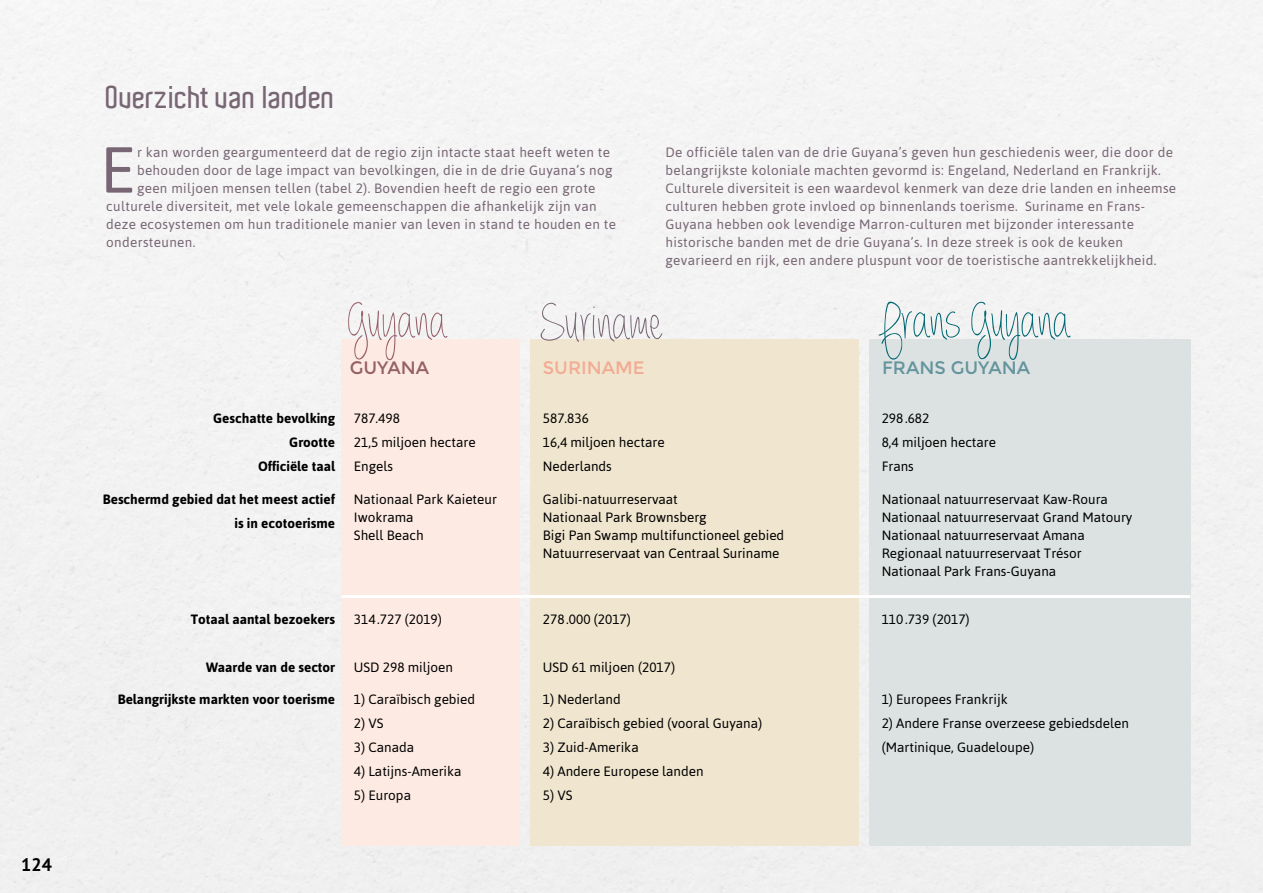
<style>
.page{position:relative;width:1263px;height:893px;background:#fff}
.page>*{position:absolute;margin:0;border:0;box-sizing:border-box;transform-origin:0 0}
.t1{font:72px "Always Forever";color:#006773}
.t2{font:72px "Always Forever";color:#786674}
.t3{font:72px "Always Forever";color:#966067}
.t4{font:64.8px "Asap";color:#786674}
.t5{font:600 30.6px "Aldo";color:#786674}
.t6{font:18px "Montserrat";color:#64949d}
.t7{font:18px "Montserrat";color:#f3ac94}
.t8{font:18px "Montserrat";color:#966067}
.t9{font:700 18px "PT Sans";color:#000}
.t10{font:13.5px/18px "Asap";letter-spacing:.025em;color:#786674}
.t11{font:13.5px/18px "Asap";color:#000}
.t12{font:700 13.5px/24px "Asap";color:#000;text-align:right}
</style>
<div class="page">
<div style="left:869px;top:339px;width:322px;height:507px;background:#dce2e1"></div>
<div style="left:530px;top:339px;width:329px;height:507px;background:#f0e5ce"></div>
<div style="left:341px;top:339px;width:179px;height:507px;background:#fdeae2"></div>
<hr style="left:343px;top:595px;width:846px;height:3px;background:#fff">
<h3 class="t9" style="left:21px;top:852px;width:32px">124</h3>
<h3 class="t5" style="left:106px;top:80px;width:230px">Overzicht van landen</h3>
<h2 class="t4" style="left:100px;top:132px;width:37px">E</h2>
<p class="t10" style="left:137px;top:143px;width:474px">r kan worden geargumenteerd dat de regio zijn intacte staat heeft weten te</p>
<p class="t10" style="left:137px;top:161px;width:477px">behouden door de lage impact van bevolkingen, die in de drie Guyana’s nog</p>
<p class="t10" style="left:137px;top:179px;width:460px">geen miljoen mensen tellen (tabel 2). Bovendien heeft de regio een grote</p>
<p class="t10" style="left:106px;top:197px;width:492px">culturele diversiteit, met vele lokale gemeenschappen die afhankelijk zijn van</p>
<p class="t10" style="left:106px;top:215px;width:511px">deze ecosystemen om hun traditionele manier van leven in stand te houden en te</p>
<p class="t10" style="left:106px;top:233px;width:91px">ondersteunen.</p>
<p class="t10" style="left:665px;top:143px;width:512px">De officiële talen van de drie Guyana’s geven hun geschiedenis weer, die door de belangrijkste koloniale machten gevormd is: Engeland, Nederland en Frankrijk.<br>Culturele diversiteit is een waardevol kenmerk van deze drie landen en inheemse culturen hebben grote invloed op binnenlands toerisme. Suriname en Frans-Guyana hebben ook levendige Marron-culturen met bijzonder interessante historische banden met de drie Guyana’s. In deze streek is ook de keuken gevarieerd en rijk, een andere pluspunt voor de toeristische aantrekkelijkheid.</p>
<h1 class="t3" style="left:347px;top:292px;width:101px">Guyana</h1>
<h1 class="t2" style="left:540px;top:294px;width:124px">Suriname</h1>
<h1 class="t1" style="left:878px;top:292px;width:194px">Frans Guyana</h1>
<h3 class="t8" style="left:350px;top:357px;width:81px">GUYANA</h3>
<h3 class="t7" style="left:543px;top:357px;width:103px">SURINAME</h3>
<h3 class="t6" style="left:882px;top:357px;width:150px">FRANS GUYANA</h3>
<p class="t12" style="left:213px;top:406px;width:123px">Geschatte bevolking<br>Grootte<br>Officiële taal</p>
<p class="t12" style="left:103px;top:487px;width:234px">Beschermd gebied dat het meest actief is in ecotoerisme</p>
<p class="t11" style="left:354px;top:406px;width:123px;line-height:24px">787.498<br>21,5 miljoen hectare<br>Engels</p>
<p class="t11" style="left:354px;top:490px;width:145px">Nationaal Park Kaieteur<br>Iwokrama<br>Shell Beach</p>
<p class="t12" style="left:191px;top:607px;width:146px">Totaal aantal bezoekers</p>
<p class="t12" style="left:206px;top:655px;width:131px">Waarde van de sector</p>
<p class="t12" style="left:118px;top:687px;width:219px">Belangrijkste markten voor toerisme</p>
<p class="t11" style="left:354px;top:610px;width:89px">314.727 (2019)</p>
<p class="t11" style="left:354px;top:658px;width:101px">USD 298 miljoen</p>
<p class="t11" style="left:354px;top:690px;width:123px">1) Caraïbisch gebied</p>
<p class="t11" style="left:354px;top:714px;width:31px">2) VS</p>
<p class="t11" style="left:354px;top:738px;width:62px">3) Canada</p>
<p class="t11" style="left:354px;top:762px;width:109px">4) Latijns-Amerika</p>
<p class="t11" style="left:354px;top:786px;width:59px">5) Europa</p>
<p class="t11" style="left:543px;top:406px;width:123px;line-height:24px">587.836<br>16,4 miljoen hectare<br>Nederlands</p>
<p class="t11" style="left:543px;top:490px;width:243px">Galibi-natuurreservaat<br>Nationaal Park Brownsberg<br>Bigi Pan Swamp multifunctioneel gebied Natuurreservaat van Centraal Suriname</p>
<p class="t11" style="left:543px;top:610px;width:89px">278.000 (2017)</p>
<p class="t11" style="left:543px;top:658px;width:134px">USD 61 miljoen (2017)</p>
<p class="t11" style="left:543px;top:690px;width:79px">1) Nederland</p>
<p class="t11" style="left:543px;top:714px;width:221px">2) Caraïbisch gebied (vooral Guyana)</p>
<p class="t11" style="left:543px;top:738px;width:97px">3) Zuid-Amerika</p>
<p class="t11" style="left:543px;top:762px;width:162px">4) Andere Europese landen</p>
<p class="t11" style="left:543px;top:786px;width:31px">5) VS</p>
<p class="t11" style="left:882px;top:406px;width:116px;line-height:24px">298.682<br>8,4 miljoen hectare<br>Frans</p>
<p class="t11" style="left:882px;top:490px;width:252px">Nationaal natuurreservaat Kaw-Roura Nationaal natuurreservaat Grand Matoury Nationaal natuurreservaat Amana Regionaal natuurreservaat Trésor Nationaal Park Frans-Guyana</p>
<p class="t11" style="left:882px;top:610px;width:89px">110.739 (2017)</p>
<p class="t11" style="left:882px;top:690px;width:128px">1) Europees Frankrijk</p>
<p class="t11" style="left:882px;top:711px;width:249px;line-height:24px">2) Andere Franse overzeese gebiedsdelen (Martinique, Guadeloupe)</p>
</div>
